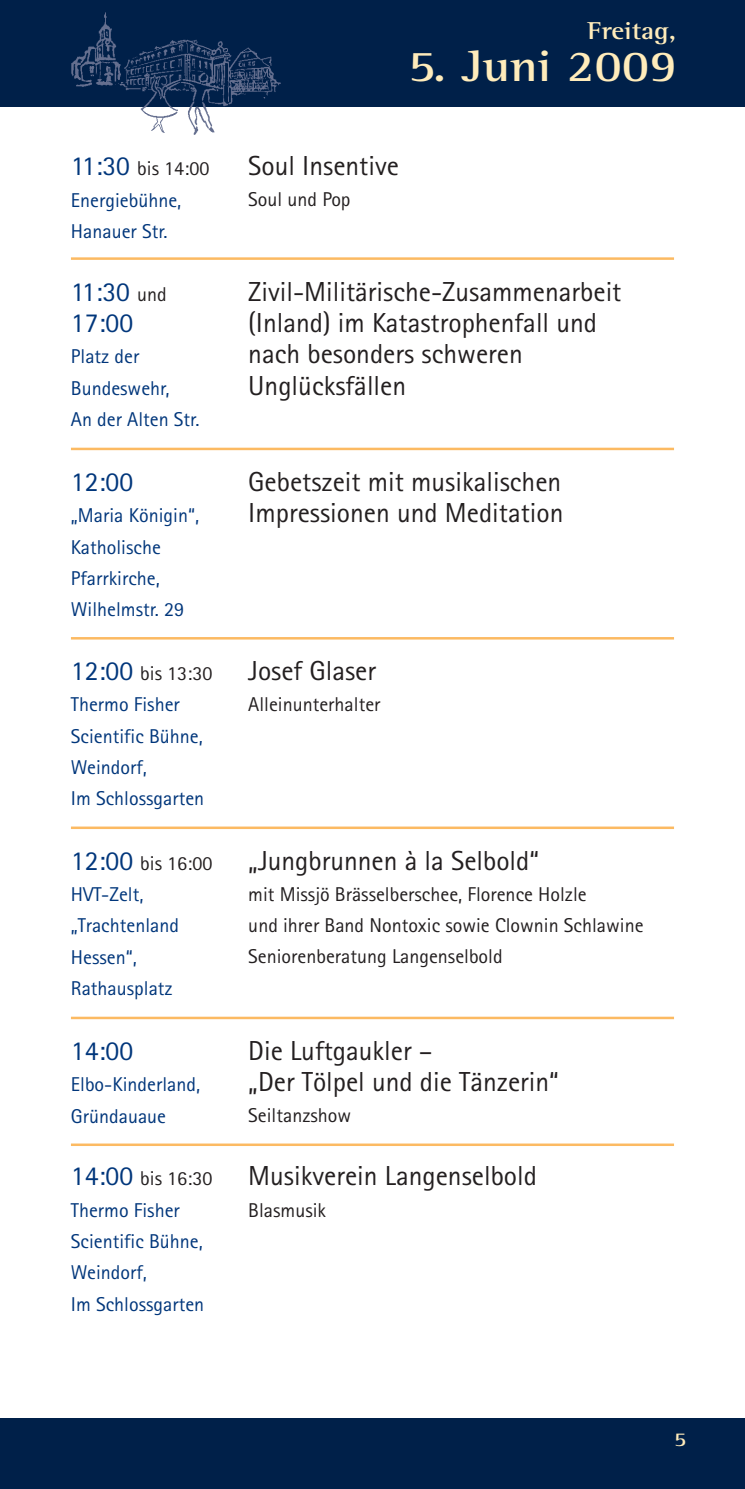
<style>
.page{position:relative;width:745px;height:1489px;background:#fff}
.page>*{position:absolute;margin:0;border:0;box-sizing:border-box;transform-origin:0 0}
.t1{font:700 45px "Rotis Semi Serif";color:#ffecbb;scale:1.1 1}
.t2{font:27.5px/31.2px "Rotis Sans Serif";color:#231f20}
.t3{font:27.5px/31.2px "Rotis Sans Serif";color:#00367b}
.t4{font:700 25px "Rotis Semi Serif";color:#ffecbb;scale:1.1 1}
.t5{font:20px/31.2px "Rotis Sans Serif";color:#00367b}
.t6{font:20px/31.2px "Rotis Sans Serif";color:#231f20}
.t7{font:700 20px "Rotis Semi Serif";color:#ffecbb;scale:1.1 1}
.s1{font-size:27.5px}
.s2{color:#231f20}
.s3{font-size:20px;color:#231f20}
</style>
<div class="page">
<div style="left:0;top:0;width:744px;height:106px;background:#002049"></div>
<div style="left:0;top:1417px;width:744px;height:71px;background:#002049"></div>
<img style="left:39px;top:12px;width:255px;height:123px">
<hr style="left:71px;top:257px;width:602px;height:3px;background:#fcba62">
<hr style="left:71px;top:447px;width:602px;height:3px;background:#fcba62">
<hr style="left:71px;top:637px;width:602px;height:2px;background:#fcba62">
<hr style="left:71px;top:826px;width:602px;height:3px;background:#fcba62">
<hr style="left:71px;top:1016px;width:602px;height:3px;background:#fcba62">
<hr style="left:71px;top:1143px;width:602px;height:2px;background:#fcba62">
<p class="t4" style="left:587px;top:21px;width:82px">Freitag,</p>
<h1 class="t1" style="left:408px;top:50px;width:245px">5. Juni 2009</h1>
<p class="t5" style="left:71px;top:154px;width:140px"><span class="s1">11:30</span> <span class="s2">bis 14:00<br></span>Energiebühne,<br>Hanauer Str.</p>
<h2 class="t2" style="left:248px;top:153px;width:152px">Soul Insentive</h2>
<p class="t6" style="left:248px;top:186px;width:104px">Soul und Pop</p>
<h2 class="t3" style="left:71px;top:278px;width:97px">11:30 <span class="s3">und<br></span>17:00</h2>
<p class="t5" style="left:71px;top:343px;width:130px">Platz der<br>Bundeswehr,<br>An der Alten Str.</p>
<h2 class="t3" style="left:71px;top:468px;width:64px">12:00</h2>
<p class="t5" style="left:71px;top:502px;width:130px">„Maria Königin“,<br>Katholische<br>Pfarrkirche,<br>Wilhelmstr. 29</p>
<h2 class="t2" style="left:248px;top:278px;width:374px">Zivil-Militärische-Zusammenarbeit (Inland) im Katastrophenfall und nach besonders schweren<br>Unglücksfällen</h2>
<h2 class="t2" style="left:248px;top:468px;width:316px">Gebetszeit mit musikalischen<br>Impressionen und Meditation</h2>
<p class="t5" style="left:71px;top:659px;width:143px"><span class="s1">12:00</span> <span class="s2">bis 13:30<br></span>Thermo Fisher<br>Scientific Bühne,<br>Weindorf,<br>Im Schlossgarten</p>
<h2 class="t2" style="left:248px;top:657px;width:129px">Josef Glaser</h2>
<p class="t6" style="left:248px;top:690px;width:134px">Alleinunterhalter</p>
<p class="t5" style="left:71px;top:849px;width:143px"><span class="s1">12:00</span> <span class="s2">bis 16:00<br></span>HVT-Zelt, „Trachtenland<br>Hessen“,<br>Rathausplatz</p>
<h2 class="t2" style="left:248px;top:847px;width:292px">„Jungbrunnen à la Selbold“</h2>
<p class="t6" style="left:248px;top:880px;width:396px">mit Missjö Brässelberschee, Florence Holzle<br>und ihrer Band Nontoxic sowie Clownin Schlawine<br>Seniorenberatung Langenselbold</p>
<h2 class="t3" style="left:71px;top:1037px;width:64px">14:00</h2>
<p class="t5" style="left:71px;top:1070px;width:131px">Elbo-Kinderland,<br>Gründauaue</p>
<h2 class="t2" style="left:248px;top:1037px;width:312px">Die Luftgaukler –<br>„Der Tölpel und die Tänzerin“</h2>
<p class="t6" style="left:248px;top:1101px;width:104px">Seiltanzshow</p>
<p class="t5" style="left:71px;top:1164px;width:143px"><span class="s1">14:00</span> <span class="s2">bis 16:30<br></span>Thermo Fisher<br>Scientific Bühne,<br>Weindorf,<br>Im Schlossgarten</p>
<h2 class="t2" style="left:248px;top:1162px;width:290px">Musikverein Langenselbold</h2>
<p class="t6" style="left:248px;top:1196px;width:79px">Blasmusik</p>
<p class="t7" style="left:673px;top:1432px;width:13px">5</p>
</div>
